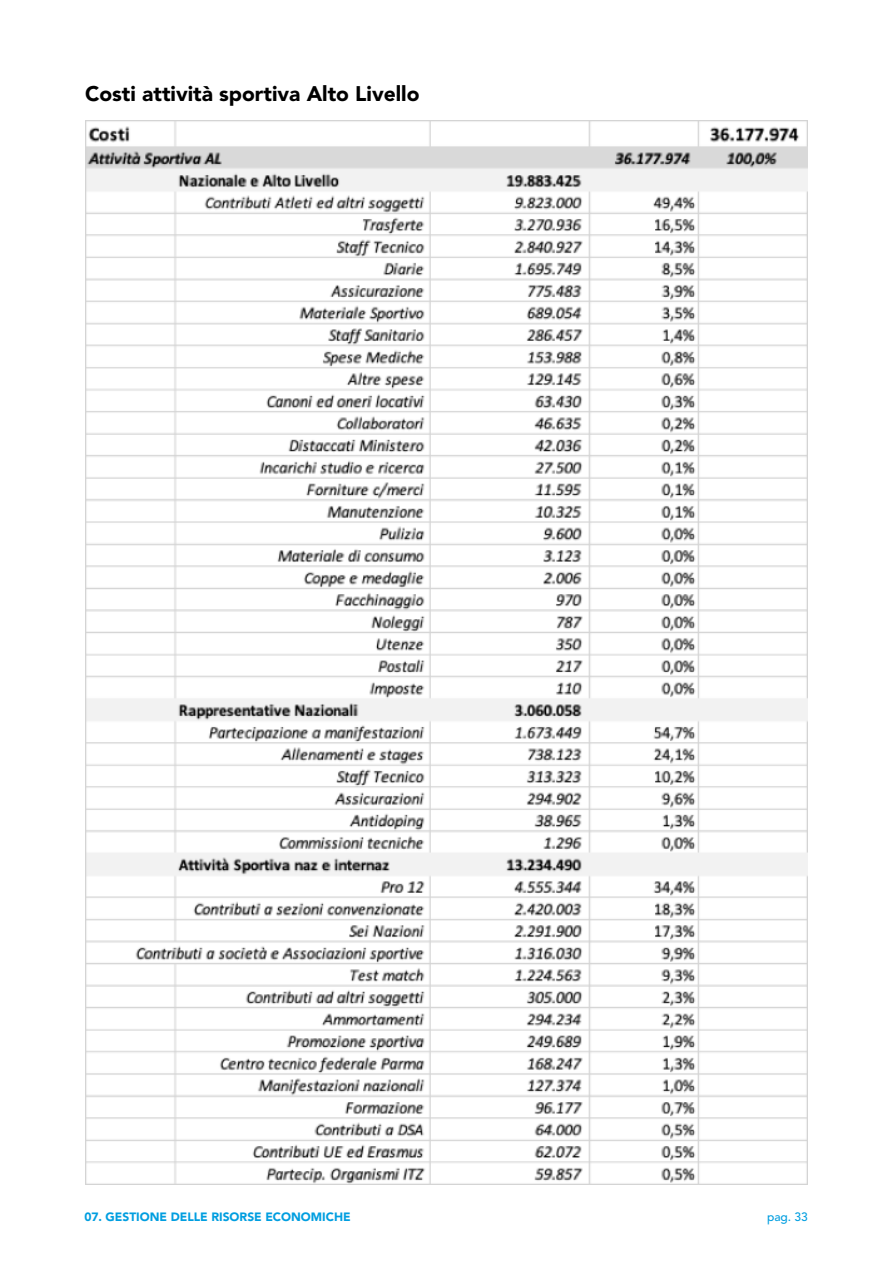
<style>
.page{position:relative;width:893px;height:1263px;background:#fff}
.page>*{position:absolute;margin:0;border:0;box-sizing:border-box;transform-origin:0 0}
.t1{font:900 21px "Avenir LT Std";color:#000}
.t2{font:900 12px "Avenir LT Std";color:#009ee0}
.t3{font:500 12px "Avenir LT Std";color:#009ee0}
</style>
<div class="page">
<img style="left:85px;top:121px;width:723px;height:1063px">
<h1 class="t1" style="left:85px;top:81px;width:336px">Costi attività sportiva Alto Livello</h1>
<p class="t2" style="left:84px;top:1210px;width:268px">07. GESTIONE DELLE RISORSE ECONOMICHE</p>
<p class="t3" style="left:767px;top:1210px;width:42px">pag. 33</p>
</div>
